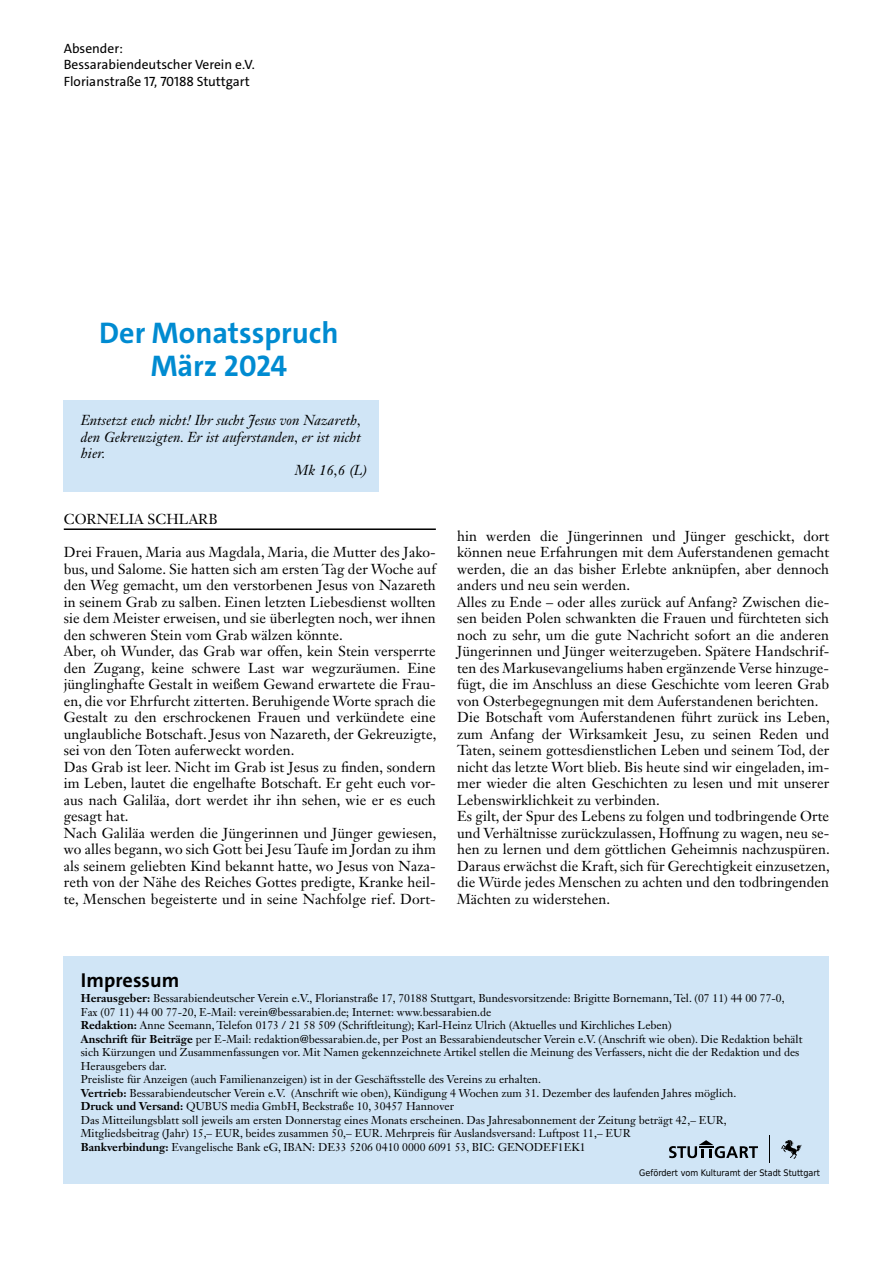
<style>
.page{position:relative;width:893px;height:1263px;background:#fff}
.page>*{position:absolute;margin:0;border:0;box-sizing:border-box;transform-origin:0 0}
.t1{font:700 30px/33px "The Sans";color:#008bd1;text-align:center}
.t2{font:700 20.25px "The Sans";letter-spacing:.005em;color:#000}
.t3{font:14.25px/16.5px "Janson Text LT Std";letter-spacing:.005em;color:#000}
.t4{font:italic 14.25px "Janson Text LT Std";letter-spacing:.005em;color:#000}
.t5{font:13.5px/16.5px "The Sans";color:#000}
.t6{font:11.25px/13.5px "Janson Text LT Std";color:#000}
.t7{font:9px "DejaVu Sans Condensed";color:#000}
.s1{font-weight:700}
</style>
<div class="page">
<div style="left:64px;top:956px;width:765px;height:228px;background:#d0e5f6"></div>
<svg style="left:669px;top:1140px;width:89px;height:18px"></svg>
<svg style="left:781px;top:1139px;width:21px;height:20px"></svg>
<svg style="left:769px;top:1135px;width:1px;height:28px"></svg>
<div style="left:64px;top:400px;width:315px;height:91px;background:#d0e5f6"></div>
<hr style="left:64px;top:528px;width:372px;height:2px;background:#000">
<p class="t5" style="left:64px;top:40px;width:193px">Absender:<br>Bessarabiendeutscher Verein e.V.<br>Florianstraße 17, 70188 Stuttgart</p>
<h1 class="t1" style="left:99px;top:316px;width:241px">Der Monatsspruch<br>März 2024</h1>
<p class="t4" style="left:81px;top:411px;width:282px">Entsetzt euch nicht! Ihr sucht Jesus von Nazareth,</p>
<p class="t4" style="left:81px;top:428px;width:282px">den Gekreuzigten. Er ist auferstanden, er ist nicht</p>
<p class="t4" style="left:81px;top:444px;width:26px">hier.</p>
<p class="t4" style="left:295px;top:461px;width:74px">Mk 16,6 (L)</p>
<p class="t3" style="left:64px;top:511px;width:155px">CORNELIA SCHLARB</p>
<p class="t3" style="left:64px;top:544px;width:374px">Drei Frauen, Maria aus Magdala, Maria, die Mutter des Jako&shy;bus, und Salome. Sie hatten sich am ersten Tag der Woche auf den Weg gemacht, um den verstorbenen Jesus von Nazareth in seinem Grab zu salben. Einen letzten Liebesdienst wollten sie dem Meister erweisen, und sie überlegten noch, wer ihnen den schweren Stein vom Grab wälzen könnte.<br>Aber, oh Wunder, das Grab war offen, kein Stein versperrte den Zugang, keine schwere Last war wegzuräumen. Eine jünglinghafte Gestalt in weißem Gewand erwartete die Frau&shy;en, die vor Ehrfurcht zitterten. Beruhigende Worte sprach die Gestalt zu den erschrockenen Frauen und verkündete eine unglaubliche Botschaft. Jesus von Nazareth, der Gekreuzigte, sei von den Toten auferweckt worden.<br>Das Grab ist leer. Nicht im Grab ist Jesus zu finden, sondern im Leben, lautet die engelhafte Botschaft. Er geht euch vor&shy;aus nach Galiläa, dort werdet ihr ihn sehen, wie er es euch gesagt hat.<br>Nach Galiläa werden die Jüngerinnen und Jünger gewiesen, wo alles begann, wo sich Gott bei Jesu Taufe im Jordan zu ihm als seinem geliebten Kind bekannt hatte, wo Jesus von Naza&shy;reth von der Nähe des Reiches Gottes predigte, Kranke heil&shy;te, Menschen begeisterte und in seine Nachfolge rief. Dort-</p>
<p class="t3" style="left:457px;top:527px;width:374px">hin werden die Jüngerinnen und Jünger geschickt, dort können neue Erfahrungen mit dem Auferstandenen gemacht werden, die an das bisher Erlebte anknüpfen, aber dennoch anders und neu sein werden.<br>Alles zu Ende – oder alles zurück auf Anfang? Zwischen die&shy;sen beiden Polen schwankten die Frauen und fürchteten sich noch zu sehr, um die gute Nachricht sofort an die anderen Jüngerinnen und Jünger weiterzugeben. Spätere Handschrif&shy;ten des Markusevangeliums haben ergänzende Verse hinzuge&shy;fügt, die im Anschluss an diese Geschichte vom leeren Grab von Osterbegegnungen mit dem Auferstandenen berichten.<br>Die Botschaft vom Auferstandenen führt zurück ins Leben, zum Anfang der Wirksamkeit Jesu, zu seinen Reden und Taten, seinem gottesdienstlichen Leben und seinem Tod, der nicht das letzte Wort blieb. Bis heute sind wir eingeladen, im&shy;mer wieder die alten Geschichten zu lesen und mit unserer Lebenswirklichkeit zu verbinden.<br>Es gilt, der Spur des Lebens zu folgen und todbringende Orte und Verhältnisse zurückzulassen, Hoffnung zu wagen, neu se&shy;hen zu lernen und dem göttlichen Geheimnis nachzuspüren.<br>Daraus erwächst die Kraft, sich für Gerechtigkeit einzusetzen, die Würde jedes Menschen zu achten und den todbringenden Mächten zu widerstehen.</p>
<h2 class="t2" style="left:81px;top:967px;width:100px">Impressum</h2>
<p class="t6" style="left:81px;top:992px;width:723px"><span class="s1">Herausgeber:</span> Bessarabiendeutscher Verein e.V., Florianstraße 17, 70188 Stuttgart, Bundesvorsitzende: Brigitte Bornemann, Tel. (07 11) 44 00 77-0, Fax (07 11) 44 00 77-20, E-Mail: verein@bessarabien.de; Internet: www.bessarabien.de<br><span class="s1">Redaktion:</span> Anne Seemann, Telefon 0173 / 21 58 509 (Schriftleitung); Karl-Heinz Ulrich (Aktuelles und Kirchliches Leben)<br><span class="s1">Anschrift für Beiträge</span> per E-Mail: redaktion@bessarabien.de, per Post an Bessarabiendeutscher Verein e.V. (Anschrift wie oben). Die Redaktion behält sich Kürzungen und Zusammenfassungen vor. Mit Namen gekennzeichnete Artikel stellen die Meinung des Verfassers, nicht die der Redaktion und des Herausgebers dar.<br>Preisliste für Anzeigen (auch Familienanzeigen) ist in der Geschäftsstelle des Vereins zu erhalten.<br><span class="s1">Vertrieb:</span> Bessarabiendeutscher Verein e.V. (Anschrift wie oben), Kündigung 4 Wochen zum 31. Dezember des laufenden Jahres möglich.<br><span class="s1">Druck und Versand:</span> QUBUS media GmbH, Beckstraße 10, 30457 Hannover<br>Das Mitteilungsblatt soll jeweils am ersten Donnerstag eines Monats erscheinen. Das Jahresabonnement der Zeitung beträgt 42,– EUR, Mitgliedsbeitrag (Jahr) 15,– EUR, beides zusammen 50,– EUR. Mehrpreis für Auslandsversand: Luftpost 11,– EUR<br><span class="s1">Bankverbindung:</span> Evangelische Bank eG, IBAN: DE33 5206 0410 0000 6091 53, BIC: GENODEF1EK1</p>
<p class="t7" style="left:639px;top:1165px;width:182px">Gefördert vom Kulturamt der Stadt Stuttgart</p>
</div>
